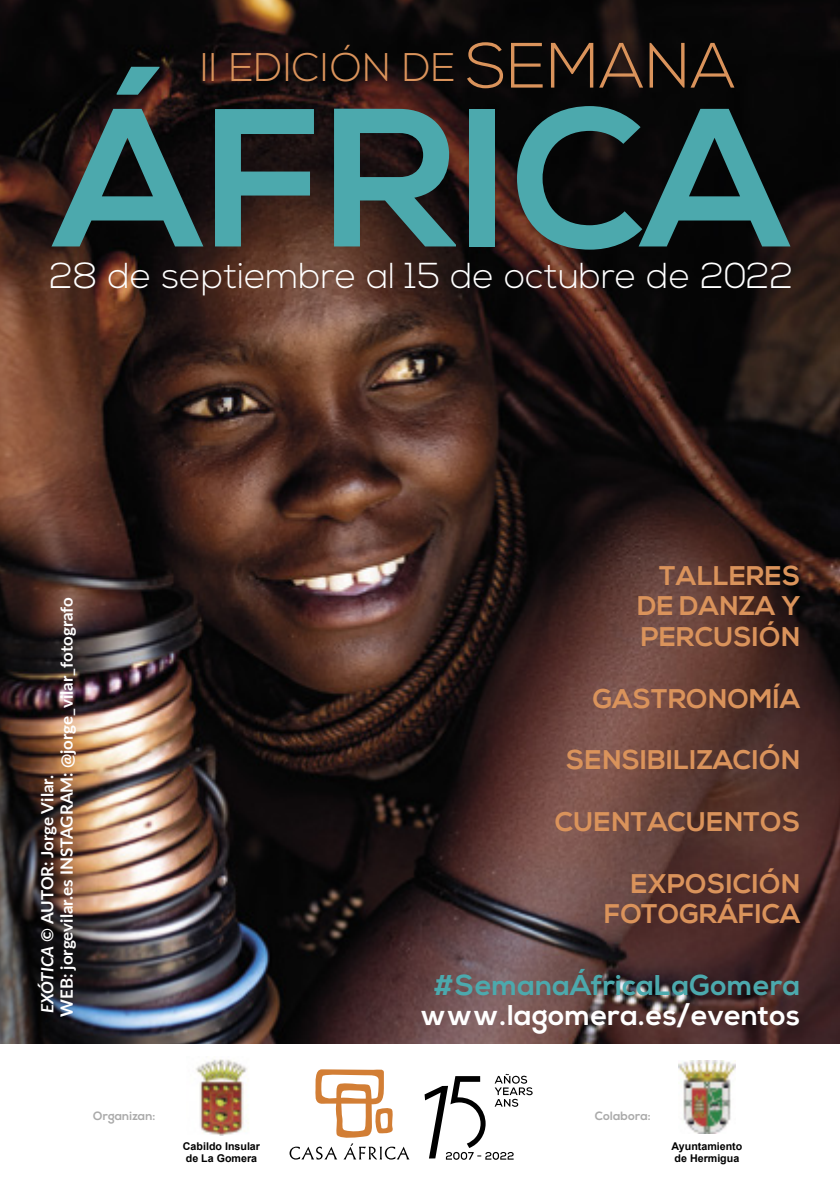
<style>
.page{position:relative;width:840px;height:1191px;background:#fff}
.page>*{position:absolute;margin:0;border:0;box-sizing:border-box;transform-origin:0 0}
.t1{font:700 196.6px "Nexa";letter-spacing:.01em;color:#4ca9ad}
.t2{font:300 39.8px "Nexa";letter-spacing:.01em;color:#da935b}
.t3{font:300 36px "Nexa";color:#fff}
.t4{font:700 28.6px "Nexa";letter-spacing:.01em;color:#fff}
.t5{font:700 28.6px "Nexa";letter-spacing:.01em;color:#4ca9ad}
.t6{font:700 27px/30.8px "Nexa";letter-spacing:.01em;color:#da935b;text-align:justify}
.t7{font:700 17px/19.4px "Lato";color:#fff}
.t8{font:700 12px "Nexa";letter-spacing:.01em;color:#aaa}
.t9{font:700 10.6px/12.8px "Arial";color:#000}
.s1{font-size:63.8px}
.s2{font-style:italic}
</style>
<div class="page">
<img style="left:0;top:0;width:839px;height:1043px">
<img style="left:196px;top:1059px;width:51px;height:76px">
<img style="left:678px;top:1060px;width:56px;height:74px">
<svg style="left:289px;top:1069px;width:120px;height:90px"></svg>
<svg style="left:424px;top:1073px;width:108px;height:87px"></svg>
<h2 class="t2" style="left:200px;top:44px;width:536px">II EDICIÓN DE <span class="s1">SEMANA</span></h2>
<h1 class="t1" style="left:56px;top:65px;width:735px">ÁFRICA</h1>
<h3 class="t3" style="left:49px;top:255px;width:745px">28 de septiembre al 15 de octubre de 2022</h3>
<p class="t7" style="left:37px;top:1016px;width:421px;rotate:-90deg"><span class="s2">EXÓTICA</span> © AUTOR: Jorge Vilar.<br>WEB: jorgevilar.es INSTAGRAM: @jorge_vilar_fotografo</p>
<p class="t8" style="left:93px;top:1109px;width:64px">Organizan:</p>
<p class="t9" style="left:183px;top:1139px;width:79px">Cabildo Insular de La Gomera</p>
<p class="t6" style="left:637px;top:561px;width:164px;text-indent:22px">TALLERES DE DANZA Y PERCUSIÓN</p>
<p class="t6" style="left:592px;top:684px;width:209px">GASTRONOMÍA</p>
<p class="t6" style="left:566px;top:745px;width:235px">SENSIBILIZACIÓN</p>
<p class="t6" style="left:554px;top:807px;width:247px">CUENTACUENTOS</p>
<p class="t6" style="left:603px;top:869px;width:197px;text-align:right">EXPOSICIÓN<br>FOTOGRÁFICA</p>
<p class="t5" style="left:434px;top:968px;width:367px">#SemanaÁfricaLaGomera</p>
<p class="t4" style="left:420px;top:999px;width:381px">www.lagomera.es/eventos</p>
<p class="t8" style="left:594px;top:1109px;width:57px">Colabora:</p>
<p class="t9" style="left:671px;top:1139px;width:72px">Ayuntamiento de Hermigua</p>
</div>
